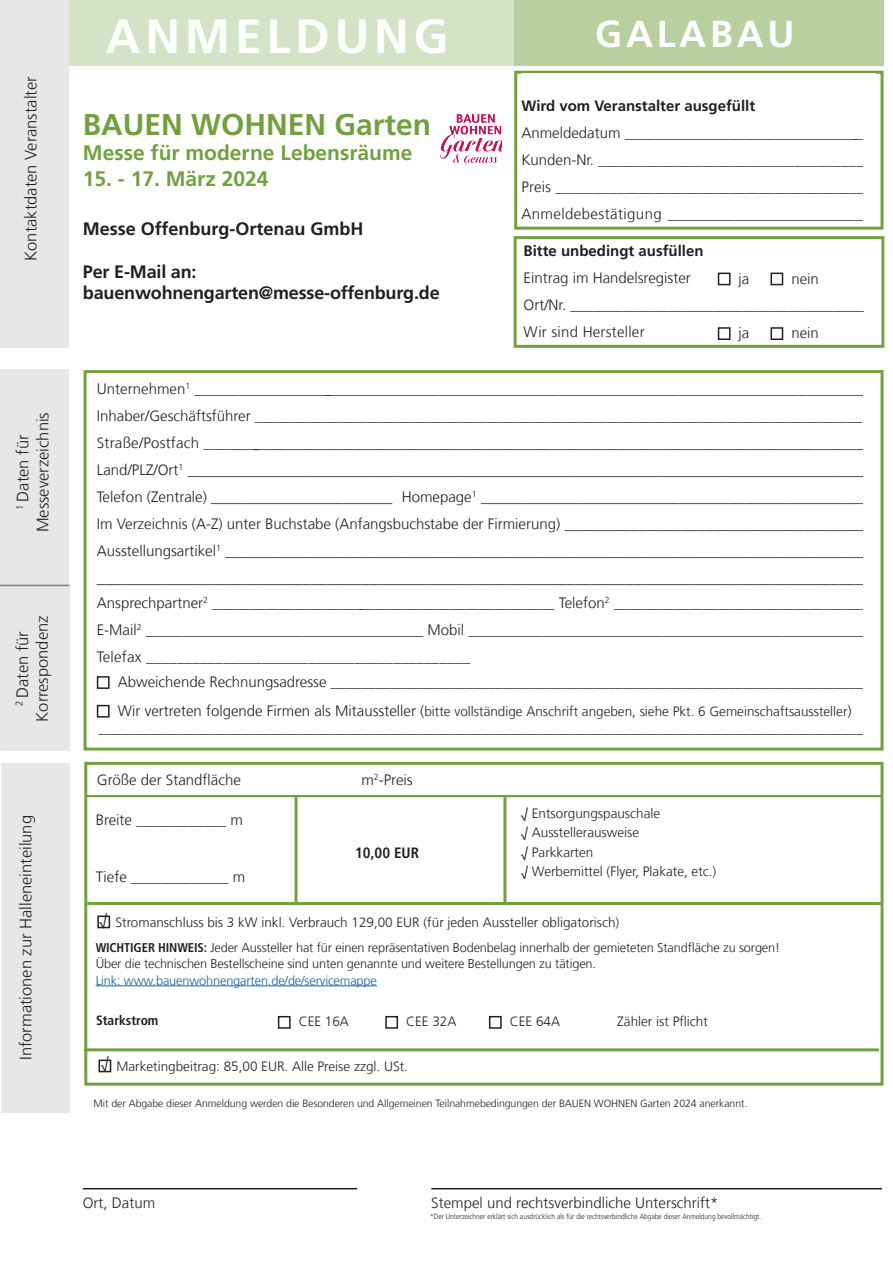
<style>
.page{position:relative;width:893px;height:1263px;background:#fff}
.page>*{position:absolute;margin:0;border:0;box-sizing:border-box;transform-origin:0 0}
.t1{font:700 48px "Frutiger LT Com";letter-spacing:.1em;color:#fff}
.t2{font:700 37.5px "Frutiger LT Com";letter-spacing:.1em;color:#fff}
.t3{font:700 30px "Frutiger LT Com";color:#71a03f}
.t4{font:700 21px "Frutiger LT Com";color:#71a03f}
.t5{font:700 18px "Frutiger LT Com";letter-spacing:-.01em;color:#231f20}
.t6{font:300 16.5px "Frutiger LT Com";color:#231f20}
.t7{font:300 15px "Frutiger LT Com";color:#231f20}
.t8{font:700 15px "Frutiger LT Com";color:#231f20}
.t9{font:300 15px "Frutiger LT Com";letter-spacing:.03em;color:#231f20}
.t10{font:700 condensed 15px "Frutiger LT Com";color:#231f20}
.t11{font:300 13.5px "Frutiger LT Com";color:#231f20}
.t12{font:700 condensed 13.5px "Frutiger LT Com";color:#231f20}
.t13{font:300 12.75px "Frutiger LT Com";letter-spacing:-.01em;color:#231f20}
.t14{font:300 12.75px "Frutiger LT Com";letter-spacing:-.01em;color:#175d9e}
.t15{font:300 10.5px "Frutiger LT Com";letter-spacing:-.005em;color:#231f20}
.t16{font:300 7.5px "Frutiger LT Com";color:#231f20;scale:.89 1}
.s1{font-size:15px}
.s2{font-size:16.5px}
.s3{font-weight:700;font-stretch:condensed}
</style>
<div class="page">
<div style="left:0;top:369px;width:69px;height:380px;background:#e5e8e7"></div>
<div style="left:514px;top:71px;width:369px;height:159px;background:#fff;border:3px solid #71a03f"></div>
<div style="left:0;top:0;width:514px;height:66px;background:#d4e2c5"></div>
<div style="left:514px;top:0;width:369px;height:66px;background:#b8cf9f"></div>
<div style="left:521px;top:74px;width:355px;height:108px;background:#fff"></div>
<div style="left:84px;top:370px;width:799px;height:380px;background:#fff;border:3px solid #71a03f"></div>
<hr style="left:83px;top:1188px;width:274px;height:1px;background:#231f20">
<hr style="left:431px;top:1188px;width:451px;height:1px;background:#231f20">
<div style="left:0;top:0;width:69px;height:348px;background:#e5e8e7"></div>
<div style="left:1px;top:585px;width:68px;height:165px;background:#e5e8e7"></div>
<div style="left:1px;top:763px;width:69px;height:349px;background:#e5e8e7"></div>
<div style="left:514px;top:236px;width:370px;height:112px;background:#fff;border:3px solid #71a03f"></div>
<div style="left:718px;top:273px;width:12px;height:12px;border:2px solid #231f20"></div>
<div style="left:770px;top:273px;width:13px;height:12px;border:2px solid #231f20"></div>
<div style="left:718px;top:327px;width:12px;height:13px;border:2px solid #231f20"></div>
<div style="left:770px;top:327px;width:13px;height:13px;border:2px solid #231f20"></div>
<div style="left:97px;top:676px;width:13px;height:13px;border:2px solid #231f20"></div>
<div style="left:97px;top:705px;width:13px;height:12px;border:2px solid #231f20"></div>
<div style="left:84px;top:762px;width:799px;height:324px;background:#fff;border:3px solid #71a03f"></div>
<hr style="left:294px;top:795px;width:3px;height:109px;background:#71a03f">
<hr style="left:503px;top:795px;width:3px;height:110px;background:#71a03f">
<hr style="left:87px;top:902px;width:795px;height:3px;background:#71a03f">
<hr style="left:87px;top:795px;width:795px;height:2px;background:#71a03f">
<div style="left:97px;top:915px;width:13px;height:13px;border:2px solid #231f20"></div>
<hr style="left:96px;top:985px;width:281px;height:1px;background:#175d9e">
<div style="left:278px;top:1016px;width:13px;height:13px;border:2px solid #231f20"></div>
<div style="left:385px;top:1016px;width:13px;height:13px;border:2px solid #231f20"></div>
<div style="left:489px;top:1016px;width:13px;height:13px;border:2px solid #231f20"></div>
<hr style="left:0;top:585px;width:69px;height:1px;background:#828487">
<div style="left:99px;top:1059px;width:12px;height:13px;border:2px solid #231f20"></div>
<hr style="left:84px;top:1048px;width:795px;height:3px;background:#71a03f">
<img style="left:441px;top:114px;width:61px;height:49px">
<p class="t6" style="left:21px;top:261px;width:186px;rotate:-90deg">Kontaktdaten Veranstalter</p>
<p class="t6" style="left:33px;top:532px;width:122px;rotate:-90deg">Messeverzeichnis</p>
<p class="t6" style="left:13px;top:510px;width:76px;rotate:-90deg"><sup>1</sup> Daten für</p>
<p class="t6" style="left:33px;top:722px;width:108px;rotate:-90deg">Korrespondenz</p>
<p class="t6" style="left:13px;top:706px;width:76px;rotate:-90deg"><sup>2</sup> Daten für</p>
<p class="t6" style="left:16px;top:1060px;width:246px;rotate:-90deg">Informationen zur Halleneinteilung</p>
<p class="t1" style="left:106px;top:8px;width:344px">ANMELDUNG</p>
<p class="t2" style="left:595px;top:12px;width:201px">GALABAU</p>
<p class="t3" style="left:83px;top:107px;width:350px">BAUEN WOHNEN Garten</p>
<p class="t4" style="left:83px;top:141px;width:331px">Messe für moderne Lebensräume</p>
<p class="t4" style="left:83px;top:166px;width:187px">15. - 17. März 2024</p>
<p class="t5" style="left:83px;top:218px;width:282px">Messe Offenburg-Ortenau GmbH</p>
<p class="t5" style="left:83px;top:261px;width:115px">Per E-Mail an:</p>
<p class="t5" style="left:83px;top:283px;width:358px">bauenwohnengarten@messe-offenburg.de</p>
<p class="t8" style="left:521px;top:97px;width:235px">Wird vom Veranstalter ausgefüllt</p>
<p class="t7" style="left:521px;top:124px;width:350px">Anmeldedatum _________________________________</p>
<p class="t7" style="left:521px;top:151px;width:344px">Kunden-Nr. ___________________________________</p>
<p class="t7" style="left:521px;top:178px;width:345px">Preis __________________________________________</p>
<p class="t9" style="left:521px;top:205px;width:351px">Anmeldebestätigung ___________________________</p>
<p class="t8" style="left:524px;top:242px;width:182px">Bitte unbedingt ausfüllen</p>
<p class="t7" style="left:524px;top:269px;width:169px">Eintrag im Handelsregister</p>
<p class="t7" style="left:524px;top:296px;width:348px">Ort/Nr. ________________________________________</p>
<p class="t7" style="left:524px;top:323px;width:123px">Wir sind Hersteller</p>
<p class="t7" style="left:739px;top:270px;width:12px">ja</p>
<p class="t7" style="left:791px;top:270px;width:29px">nein</p>
<p class="t7" style="left:739px;top:325px;width:12px">ja</p>
<p class="t7" style="left:791px;top:325px;width:29px">nein</p>
<p class="t7" style="left:97px;top:380px;width:772px">Unternehmen<sup>1</sup> __________________________________________________________________________________________</p>
<p class="t7" style="left:97px;top:407px;width:767px">Inhaber/Geschäftsführer _________________________________________________________________________________</p>
<p class="t6" style="left:97px;top:433px;width:769px"><span class="s1">Straße/Postfach ____</span>_____________________________________________________________________________</p>
<p class="t6" style="left:97px;top:460px;width:769px"><span class="s1">Land/PLZ/Ort</span><sup>1</sup> __________________________________________________________________________________</p>
<p class="t6" style="left:97px;top:487px;width:774px"><span class="s1">Telefon (Zentrale)</span> ______________________ <span class="s1">Homepage</span><sup>1</sup> _______________________________________________</p>
<p class="t7" style="left:97px;top:515px;width:775px">Im Verzeichnis (A-Z) unter Buchstabe (Anfangsbuchstabe der Firmierung) <span class="s2">_____________________________________</span></p>
<p class="t6" style="left:97px;top:541px;width:774px"><span class="s1">Ausstellungsartikel</span><sup>1</sup> ______________________________________________________________________________</p>
<p class="t6" style="left:97px;top:568px;width:777px">______________________________________________________________________________________________</p>
<p class="t7" style="left:97px;top:594px;width:773px">Ansprechpartner<sup>2</sup> ______________________________________________ Telefon<sup>2</sup> __________________________________</p>
<p class="t7" style="left:97px;top:621px;width:771px">E-Mail<sup>2</sup> _____________________________________ Mobil _____________________________________________________</p>
<p class="t7" style="left:97px;top:648px;width:375px">Telefax __________________________________________</p>
<p class="t7" style="left:118px;top:673px;width:755px">Abweichende Rechnungsadresse ________________________________________________________________________</p>
<p class="t11" style="left:118px;top:703px;width:735px"><span class="s1">Wir vertreten folgende Firmen als Mitaussteller (</span>bitte vollständige Anschrift angeben, siehe Pkt. 6 Gemeinschaftsaussteller<span class="s1">)</span></p>
<p class="t7" style="left:99px;top:719px;width:774px">_______________________________________________________________________________________________________</p>
<p class="t7" style="left:97px;top:771px;width:145px">Größe der Standfläche</p>
<p class="t7" style="left:361px;top:771px;width:53px">m<sup>2</sup>-Preis</p>
<p class="t7" style="left:96px;top:811px;width:149px">Breite ____________ m</p>
<p class="t7" style="left:96px;top:868px;width:151px">Tiefe _____________ m</p>
<p class="t10" style="left:355px;top:844px;width:66px">10,00 EUR</p>
<p class="t11" style="left:521px;top:805px;width:140px">√ Entsorgungspauschale</p>
<p class="t11" style="left:521px;top:825px;width:119px">√ Ausstellerausweise</p>
<p class="t11" style="left:521px;top:844px;width:74px">√ Parkkarten</p>
<p class="t11" style="left:521px;top:864px;width:197px">√ Werbemittel (Flyer, Plakate, etc.)</p>
<p class="t7" style="left:99px;top:911px;width:9px">√</p>
<p class="t11" style="left:115px;top:915px;width:505px">Stromanschluss bis 3 kW inkl. Verbrauch 129,00 EUR (für jeden Aussteller obligatorisch)</p>
<p class="t13" style="left:96px;top:940px;width:686px"><span class="s3">WICHTIGER HINWEIS:</span> Jeder Aussteller hat für einen repräsentativen Bodenbelag innerhalb der gemieteten Standfläche zu sorgen!</p>
<p class="t13" style="left:96px;top:956px;width:502px">Über die technischen Bestellscheine sind unten genannte und weitere Bestellungen zu tätigen.</p>
<p class="t14" style="left:96px;top:973px;width:283px">Link: www.bauenwohnengarten.de/de/servicemappe</p>
<p class="t12" style="left:96px;top:1012px;width:64px">Starkstrom</p>
<p class="t11" style="left:299px;top:1013px;width:52px">CEE 16A</p>
<p class="t11" style="left:406px;top:1013px;width:52px">CEE 32A</p>
<p class="t11" style="left:510px;top:1013px;width:52px">CEE 64A</p>
<p class="t11" style="left:617px;top:1013px;width:92px">Zähler ist Pflicht</p>
<p class="t11" style="left:101px;top:1058px;width:308px"><sup>√</sup> Marketingbeitrag: 85,00 EUR. Alle Preise zzgl. USt.</p>
<p class="t15" style="left:94px;top:1098px;width:655px">Mit der Abgabe dieser Anmeldung werden die Besonderen und Allgemeinen Teilnahmebedingungen der BAUEN WOHNEN Garten 2024 anerkannt.</p>
<p class="t7" style="left:83px;top:1194px;width:74px">Ort, Datum</p>
<p class="t7" style="left:431px;top:1194px;width:289px">Stempel und rechtsverbindliche Unterschrift*</p>
<p class="t16" style="left:430px;top:1212px;width:373px">*Der Unterzeichner erklärt sich ausdrücklich als für die rechtsverbindliche Abgabe dieser Anmeldung bevollmächtigt.</p>
</div>
